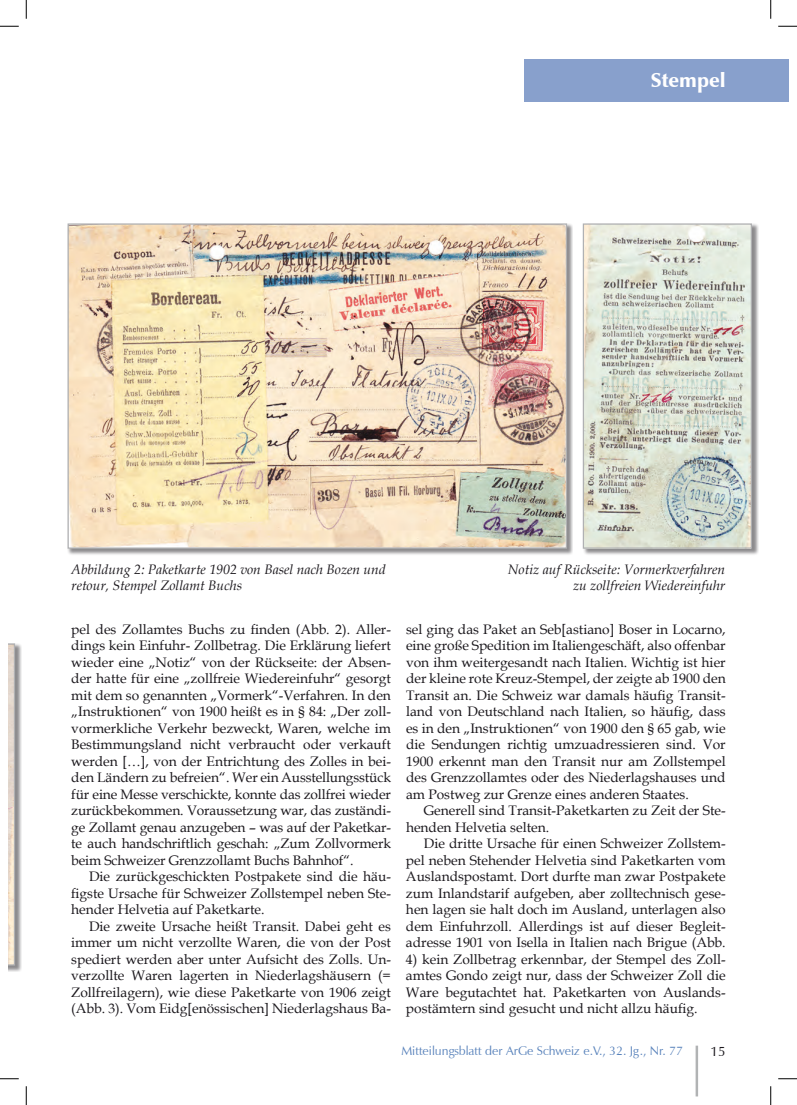
<style>
.page{position:relative;width:797px;height:1105px;background:#fff}
.page>*{position:absolute;margin:0;border:0;box-sizing:border-box;transform-origin:0 0}
.t1{font:900 20px "Zapf Humanist 601 BT";color:#fff}
.t2{font:13.75px/16.5px "Book Antiqua";color:#1a171c;text-align:justify}
.t3{font:italic 13.75px/16.5px "Book Antiqua";color:#1a171c}
.t4{font:13.75px "Zapf Humanist 601 BT";color:#1a171c}
.t5{font:12.5px "Zapf Humanist 601 BT";color:#5882bb}
</style>
<div class="page">
<hr style="left:695px;top:1046px;width:3px;height:50px;background:#b1b3b4">
<div style="left:524px;top:59px;width:264px;height:42px;background:#88a0cc"></div>
<div style="left:9px;top:642px;width:13px;height:330px;background:#1a171c;opacity:.5"></div>
<svg style="left:9px;top:643px;width:7px;height:323px;background:#d5cbc1"></svg>
<div style="left:66px;top:222px;width:507px;height:333px;background:#1a171c;opacity:.5"></div>
<img style="left:67px;top:223px;width:500px;height:326px">
<div style="left:581px;top:222px;width:177px;height:333px;background:#1a171c;opacity:.5"></div>
<svg style="left:582px;top:223px;width:170px;height:326px;background:#d1d5cb"></svg>
<svg style="left:0;top:25px;width:19px;height:2px"></svg>
<svg style="left:778px;top:25px;width:19px;height:2px"></svg>
<svg style="left:0;top:1078px;width:19px;height:1px"></svg>
<svg style="left:778px;top:1078px;width:19px;height:1px"></svg>
<svg style="left:25px;top:0;width:2px;height:19px"></svg>
<svg style="left:25px;top:1086px;width:2px;height:19px"></svg>
<svg style="left:770px;top:0;width:1px;height:19px"></svg>
<svg style="left:770px;top:1086px;width:1px;height:19px"></svg>
<p class="t1" style="left:651px;top:67px;width:76px">Stempel</p>
<p class="t3" style="left:71px;top:561px;width:316px">Abbildung 2: Paketkarte 1902 von Basel nach Bozen und retour, Stempel Zollamt Buchs</p>
<p class="t3" style="left:508px;top:561px;width:219px;text-align:right">Notiz auf Rückseite: Vormerkverfahren zu zollfreien Wiedereinfuhr</p>
<p class="t2" style="left:71px;top:620px;width:321px">pel des Zollamtes Buchs zu finden (Abb. 2). Aller&shy;dings kein Einfuhr- Zollbetrag. Die Erklärung liefert wieder eine „Notiz“ von der Rückseite: der Absen&shy;der hatte für eine „zollfreie Wiedereinfuhr“ gesorgt mit dem so genannten „Vormerk“-Verfahren. In den „Instruktionen“ von 1900 heißt es in § 84: „Der zoll&shy;vormerkliche Verkehr bezweckt, Waren, welche im Bestimmungsland nicht verbraucht oder verkauft werden […], von der Entrichtung des Zolles in bei&shy;den Ländern zu befreien“. Wer ein Ausstellungsstück für eine Messe verschickte, konnte das zollfrei wieder zurückbekommen. Voraussetzung war, das zuständi&shy;ge Zollamt genau anzugeben – was auf der Paketkar&shy;te auch handschriftlich geschah: „Zum Zollvormerk beim Schweizer Grenzzollamt Buchs Bahnhof“.</p>
<p class="t2" style="left:71px;top:868px;width:321px;text-indent:18px">Die zurückgeschickten Postpakete sind die häu&shy;figste Ursache für Schweizer Zollstempel neben Ste&shy;hender Helvetia auf Paketkarte.</p>
<p class="t2" style="left:71px;top:917px;width:321px;text-indent:18px">Die zweite Ursache heißt Transit. Dabei geht es immer um nicht verzollte Waren, die von der Post spediert werden aber unter Aufsicht des Zolls. Un&shy;verzollte Waren lagerten in Niederlagshäusern (= Zollfreilagern), wie diese Paketkarte von 1906 zeigt (Abb. 3). Vom Eidg[enössischen] Niederlagshaus Ba-</p>
<p class="t2" style="left:406px;top:620px;width:321px">sel ging das Paket an Seb[astiano] Boser in Locarno, eine große Spedition im Italiengeschäft, also offenbar von ihm weitergesandt nach Italien. Wichtig ist hier der kleine rote Kreuz-Stempel, der zeigte ab 1900 den Transit an. Die Schweiz war damals häufig Transit&shy;land von Deutschland nach Italien, so häufig, dass es in den „Instruktionen“ von 1900 den § 65 gab, wie die Sendungen richtig umzuadressieren sind. Vor 1900 erkennt man den Transit nur am Zollstempel des Grenzzollamtes oder des Niederlagshauses und am Postweg zur Grenze eines anderen Staates.</p>
<p class="t2" style="left:406px;top:802px;width:321px;text-indent:18px">Generell sind Transit-Paketkarten zu Zeit der Ste&shy;henden Helvetia selten.</p>
<p class="t2" style="left:406px;top:835px;width:321px;text-indent:18px">Die dritte Ursache für einen Schweizer Zollstem&shy;pel neben Stehender Helvetia sind Paketkarten vom Auslandspostamt. Dort durfte man zwar Postpakete zum Inlandstarif aufgeben, aber zolltechnisch gese&shy;hen lagen sie halt doch im Ausland, unterlagen also dem Einfuhrzoll. Allerdings ist auf dieser Begleit&shy;adresse 1901 von Isella in Italien nach Brigue (Abb.</p>
<p class="t2" style="left:406px;top:950px;width:321px">4) kein Zollbetrag erkennbar, der Stempel des Zoll&shy;amtes Gondo zeigt nur, dass der Schweizer Zoll die Ware begutachtet hat. Paketkarten von Auslands&shy;postämtern sind gesucht und nicht allzu häufig.</p>
<p class="t5" style="left:401px;top:1043px;width:283px">Mitteilungsblatt der ArGe Schweiz e.V., 32. Jg., Nr. 77</p>
<p class="t4" style="left:710px;top:1043px;width:17px">15</p>
</div>
